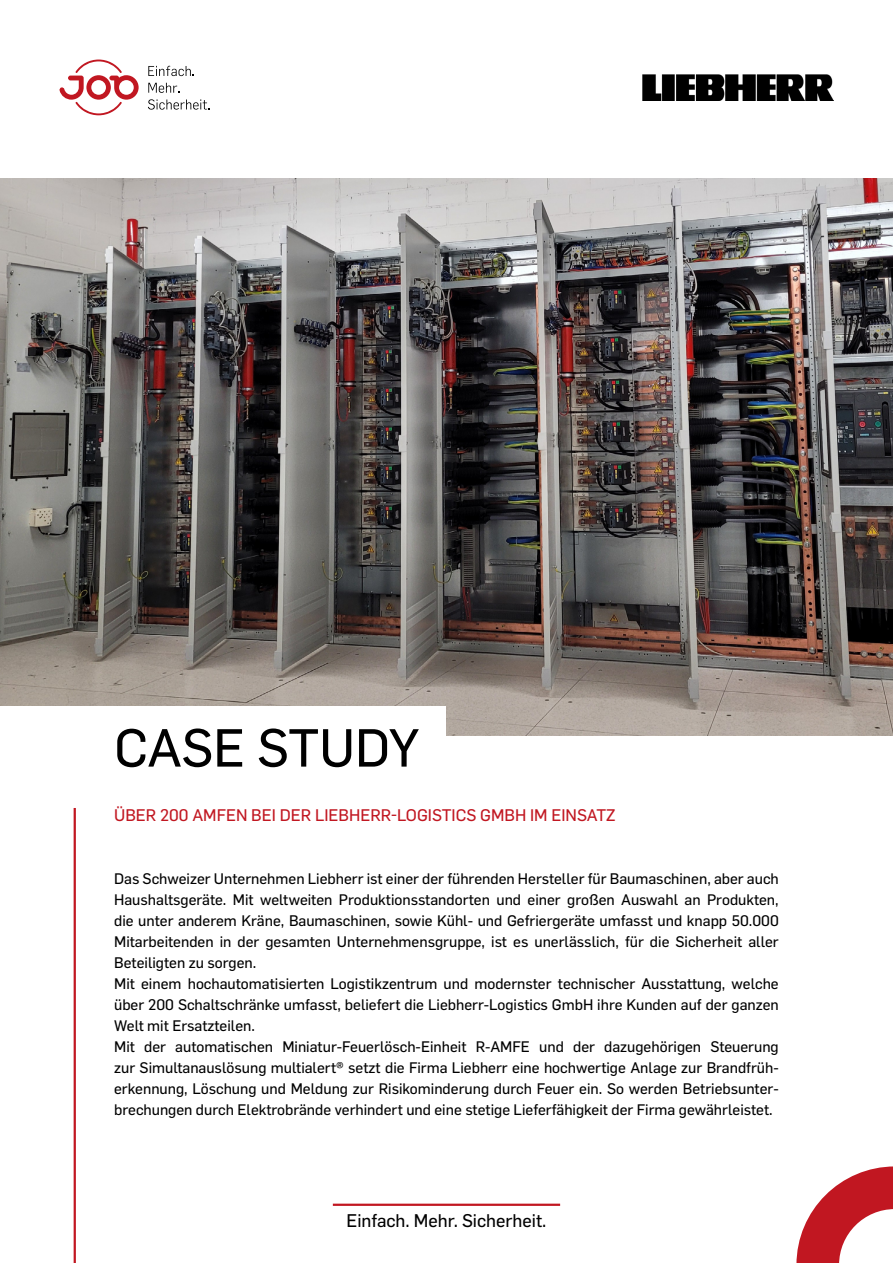
<style>
.page{position:relative;width:893px;height:1263px;background:#fff}
.page>*{position:absolute;margin:0;border:0;box-sizing:border-box;transform-origin:0 0}
.t1{font:52.5px "Flama Basic";letter-spacing:-.01em;color:#000}
.t2{font:18px "Flama Basic";color:#000}
.t3{font:16.5px "Flama Basic";color:#c11721}
.t4{font:15px/21px "Flama Basic";color:#000}
</style>
<div class="page">
<img style="left:0;top:179px;width:893px;height:557px">
<hr style="left:74px;top:808px;width:2px;height:455px;background:#c11721">
<div style="left:0;top:706px;width:446px;height:43px;background:#fff"></div>
<hr style="left:333px;top:1203px;width:227px;height:3px;background:#c11721">
<img style="left:643px;top:74px;width:190px;height:26px">
<svg style="left:60px;top:60px;width:79px;height:55px"></svg>
<svg style="left:148px;top:66px;width:46px;height:10px"></svg>
<svg style="left:148px;top:83px;width:32px;height:10px"></svg>
<svg style="left:148px;top:99px;width:62px;height:11px"></svg>
<svg style="left:796px;top:1166px;width:97px;height:97px"></svg>
<h1 class="t1" style="left:114px;top:708px;width:307px">CASE STUDY</h1>
<p class="t3" style="left:114px;top:803px;width:503px">ÜBER 200 AMFEN BEI DER LIEBHERR-LOGISTICS GMBH IM EINSATZ</p>
<p class="t4" style="left:114px;top:867px;width:666px">Das Schweizer Unternehmen Liebherr ist einer der führenden Hersteller für Baumaschinen, aber auch Haushaltsgeräte. Mit weltweiten Produktionsstandorten und einer großen Auswahl an Produkten, die unter anderem Kräne, Baumaschinen, sowie Kühl- und Gefriergeräte umfasst und knapp 50.000<br>Mitarbeitenden in der gesamten Unternehmensgruppe, ist es unerlässlich, für die Sicherheit aller Beteiligten zu sorgen.<br>Mit einem hochautomatisierten Logistikzentrum und modernster technischer Ausstattung, welche über 200 Schaltschränke umfasst, beliefert die Liebherr-Logistics GmbH ihre Kunden auf der ganzen Welt mit Ersatzteilen.<br>Mit der automatischen Miniatur-Feuerlösch-Einheit R-AMFE und der dazugehörigen Steuerung zur Simultanauslösung multialert® setzt die Firma Liebherr eine hochwertige Anlage zur Brandfrüh&shy;erkennung, Löschung und Meldung zur Risikominderung durch Feuer ein. So werden Betriebsunter&shy;brechungen durch Elektrobrände verhindert und eine stetige Lieferfähigkeit der Firma gewährleistet.</p>
<p class="t2" style="left:347px;top:1207px;width:201px">Einfach. Mehr. Sicherheit.</p>
</div>
